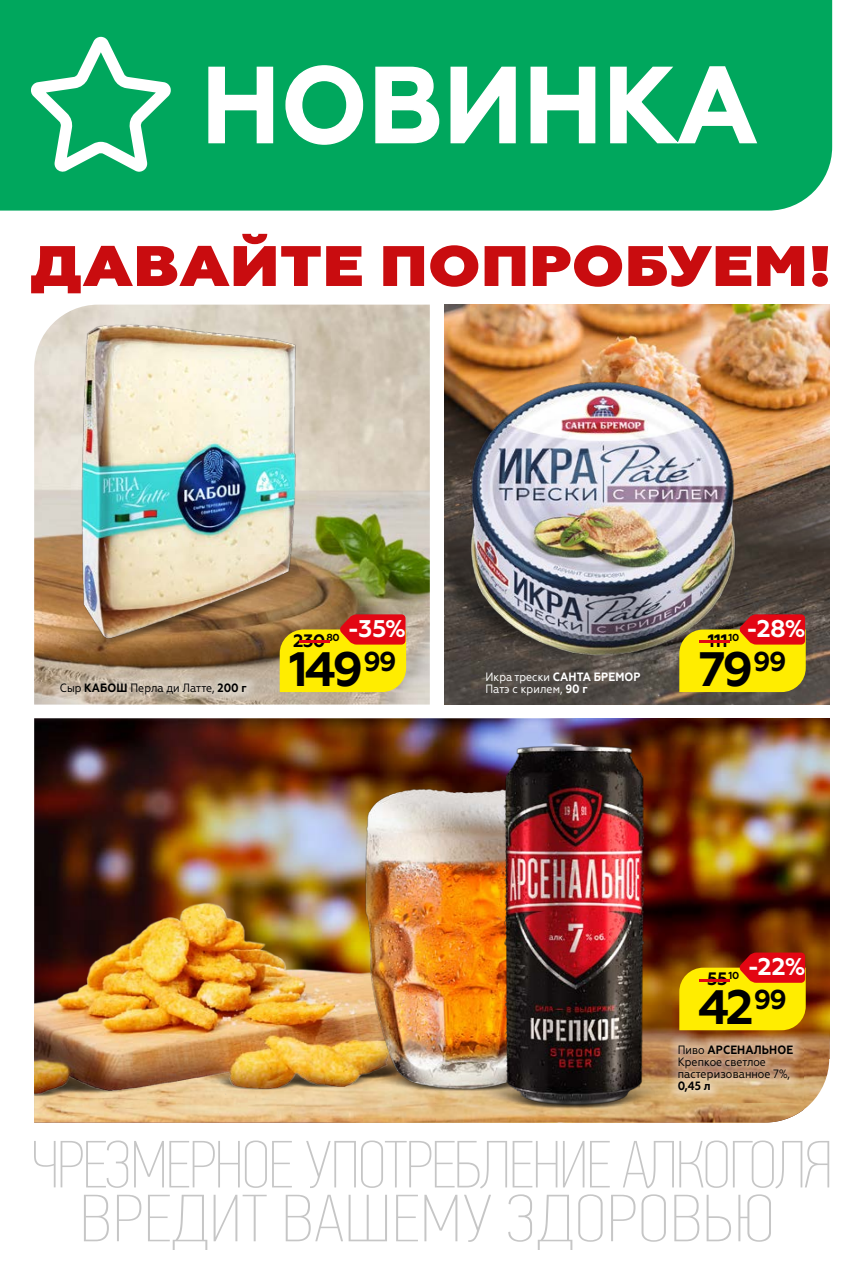
<style>
.page{position:relative;width:859px;height:1263px;background:#fff}
.page>*{position:absolute;margin:0;border:0;box-sizing:border-box;transform-origin:0 0}
.t1{font:800 57px "Geometria";letter-spacing:.01em;color:#c90c0f;scale:1.13 1}
.t2{font:700 48.3px "Geometria";letter-spacing:-.065em;color:#000}
.t3{font:700 24.15px "Geometria";color:#fff}
.t4{font:700 18px "Geometria";letter-spacing:-.03em;color:#000}
.t5{font:12px/12px "Geometria Narrow";color:#000}
.t6{font:12px/12px "Geometria Narrow";color:#fff}
.t7{font:700 12px "Geometria Narrow";color:#000}
.s1{color:#e30613}
.s2{font-weight:700}
</style>
<div class="page">
<img style="left:34px;top:305px;width:396px;height:400px">
<div style="left:0;top:0;width:832px;height:211px;background:#00a75d"></div>
<svg style="left:30px;top:37px;width:141px;height:136px"></svg>
<svg style="left:208px;top:64px;width:550px;height:82px"></svg>
<img style="left:34px;top:718px;width:460px;height:137px">
<img style="left:494px;top:718px;width:335px;height:232px">
<img style="left:34px;top:950px;width:795px;height:172px">
<svg style="left:84px;top:1194px;width:687px;height:56px"></svg>
<svg style="left:34px;top:1140px;width:795px;height:48px"></svg>
<img style="left:221px;top:1096px;width:74px;height:5px">
<img style="left:34px;top:1096px;width:187px;height:15px">
<img style="left:444px;top:567px;width:385px;height:138px">
<img style="left:444px;top:567px;width:315px;height:129px">
<img style="left:34px;top:431px;width:304px;height:338px">
<img style="left:444px;top:304px;width:385px;height:263px">
<img style="left:34px;top:855px;width:291px;height:241px">
<img style="left:69px;top:316px;width:240px;height:338px">
<img style="left:295px;top:1004px;width:142px;height:112px">
<img style="left:461px;top:377px;width:285px;height:284px">
<img style="left:325px;top:777px;width:164px;height:312px">
<img style="left:437px;top:1029px;width:290px;height:94px">
<img style="left:489px;top:742px;width:166px;height:366px">
<div style="left:668px;top:1035px;width:135px;height:67px;background:#fff;opacity:.75"></div>
<div style="left:50px;top:673px;width:207px;height:31px;background:#fff;opacity:.75"></div>
<svg style="left:280px;top:614px;width:126px;height:78px;background:#ecb30d"></svg>
<svg style="left:679px;top:614px;width:127px;height:78px;background:#e3ae0d"></svg>
<svg style="left:679px;top:952px;width:127px;height:78px;background:#e7aa03"></svg>
<h1 class="t1" style="left:31px;top:232px;width:710px">ДАВАЙТЕ ПОПРОБУЕМ!</h1>
<h3 class="t3" style="left:347px;top:614px;width:60px">-35%</h3>
<h2 class="t2" style="left:289px;top:641px;width:109px">149<sup>99</sup></h2>
<h3 class="t4" style="left:290px;top:630px;width:51px"><span class="s1">-</span>230<sup>80</sup></h3>
<p class="t5" style="left:60px;top:682px;width:188px">Сыр <span class="s2">КАБОШ</span> Перла ди Латте, <span class="s2">200 г</span></p>
<p class="t6" style="left:485px;top:671px;width:157px">Икра трески <span class="s2">САНТА БРЕМОР<br></span>Патэ с крилем, <span class="s2">90 г</span></p>
<h3 class="t3" style="left:746px;top:614px;width:61px">-28%</h3>
<h2 class="t2" style="left:698px;top:641px;width:90px">79<sup>99</sup></h2>
<h3 class="t4" style="left:690px;top:630px;width:51px"><span class="s1">-</span>111<sup>10</sup></h3>
<h3 class="t3" style="left:747px;top:952px;width:60px">-22%</h3>
<h2 class="t2" style="left:698px;top:979px;width:91px">42<sup>99</sup></h2>
<h3 class="t4" style="left:690px;top:968px;width:51px"><span class="s1">-</span>55<sup>10</sup></h3>
<p class="t5" style="left:678px;top:1044px;width:117px">Пиво <span class="s2">АРСЕНАЛЬНОЕ<br></span>Крепкое светлое пастеризованное 7%,</p>
<p class="t7" style="left:678px;top:1079px;width:34px">0,45 л</p>
</div>
